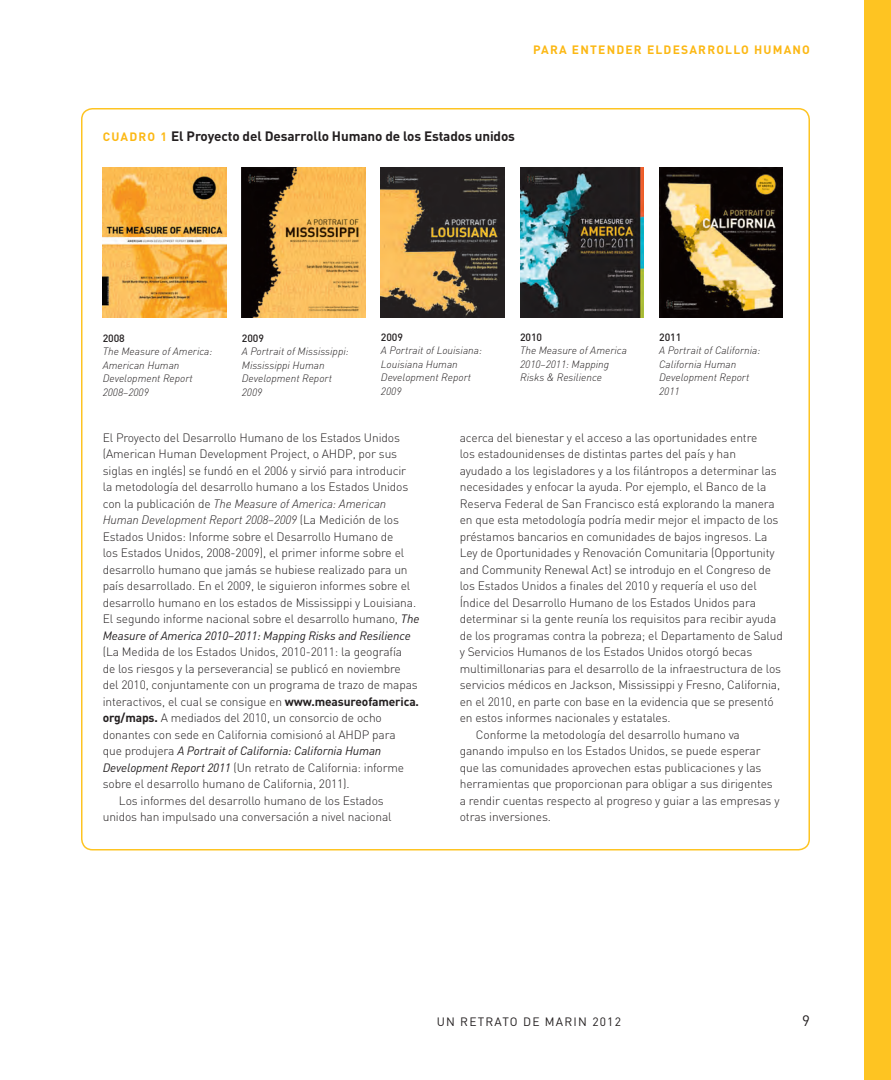
<style>
.page{position:relative;width:891px;height:1080px;background:#fff}
.page>*{position:absolute;margin:0;border:0;box-sizing:border-box;transform-origin:0 0}
.t1{font:15px "DIN";color:#231f20}
.BoxTitle_10_13_5{font:700 13.5px "DIN";letter-spacing:-.01em;color:#231f20}
.t2{font:300 12px "DIN";letter-spacing:-.01em;color:#231f20}
.t3{font:italic 12px "DIN";letter-spacing:-.01em;color:#231f20}
.t4{font:italic 300 12px "DIN";letter-spacing:-.01em;color:#231f20}
.t5{font:700 12px "DIN";letter-spacing:.1em;color:#fcb814}
.t6{font:12px "DIN";letter-spacing:.1em;color:#231f20}
.t7{font:italic 300 10.5px/13.5px "DIN";color:#231f20}
.s1{font-size:12px;color:#fcb814}
.s2{font-weight:500;font-style:normal}
.s3{font-style:normal}
.s4{font-weight:400;font-style:italic}
.s5{font-weight:700}
.s6{font-weight:300;font-style:normal}
</style>
<div class="page">
<div style="left:864px;top:0;width:27px;height:1080px;background:#fec422"></div>
<img style="left:103px;top:168px;width:123px;height:150px">
<img style="left:242px;top:168px;width:123px;height:150px">
<img style="left:381px;top:168px;width:123px;height:150px">
<img style="left:520px;top:168px;width:124px;height:150px">
<img style="left:659px;top:168px;width:124px;height:150px">
<p class="t5" style="left:533px;top:42px;width:278px">PARA ENTENDER ELDESARROLLO HUMANO</p>
<p class="BoxTitle_10_13_5" style="left:103px;top:127px;width:414px"><span class="s1">CUADRO 1</span> El Proyecto del Desarrollo Humano de los Estados unidos</p>
<p class="t7" style="left:103px;top:331px;width:111px"><span class="s2">2008<br></span>The Measure of America:<br>American Human<br>Development Report<br>2008–2009</p>
<p class="t7" style="left:242px;top:331px;width:108px"><span class="s2">2009<br></span>A Portrait of Mississippi:<br>Mississippi Human<br>Development Report<br>2009</p>
<p class="t7" style="left:381px;top:330px;width:102px"><span class="s2">2009<br></span>A Portrait of Louisiana:<br>Louisiana Human<br>Development Report<br>2009</p>
<p class="t7" style="left:520px;top:330px;width:108px"><span class="s2">2010<br></span>The Measure of America<br>2010–2011: Mapping<br>Risks &amp; Resilience</p>
<p class="t7" style="left:659px;top:330px;width:103px"><span class="s2">2011<br></span>A Portrait of California:<br>California Human<br>Development Report<br>2011</p>
<p class="t2" style="left:103px;top:430px;width:299px">El Proyecto del Desarrollo Humano de los Estados Unidos</p>
<p class="t2" style="left:103px;top:446px;width:296px">(American Human Development Project, o AHDP, por sus</p>
<p class="t2" style="left:103px;top:463px;width:305px">siglas en inglés) se fundó en el 2006 y sirvió para introducir</p>
<p class="t2" style="left:103px;top:479px;width:307px">la metodología del desarrollo humano a los Estados Unidos</p>
<p class="t4" style="left:103px;top:496px;width:285px"><span class="s3">con la publicación de</span> The Measure of America: American</p>
<p class="t4" style="left:103px;top:512px;width:298px">Human Development Report 2008–2009 <span class="s3">(La Medición de los</span></p>
<p class="t2" style="left:103px;top:529px;width:292px">Estados Unidos: Informe sobre el Desarrollo Humano de</p>
<p class="t2" style="left:103px;top:545px;width:303px">los Estados Unidos, 2008-2009), el primer informe sobre el</p>
<p class="t2" style="left:103px;top:562px;width:306px">desarrollo humano que jamás se hubiese realizado para un</p>
<p class="t2" style="left:103px;top:578px;width:309px">país desarrollado. En el 2009, le siguieron informes sobre el</p>
<p class="t2" style="left:103px;top:595px;width:315px">desarrollo humano en los estados de Mississippi y Louisiana.</p>
<p class="t2" style="left:103px;top:611px;width:318px">El segundo informe nacional sobre el desarrollo humano, <span class="s4">The</span></p>
<p class="t3" style="left:103px;top:628px;width:310px">Measure of America 2010–2011: Mapping Risks and Resilience</p>
<p class="t2" style="left:103px;top:644px;width:301px">(La Medida de los Estados Unidos, 2010-2011: la geografía</p>
<p class="t2" style="left:103px;top:661px;width:300px">de los riesgos y la perseverancia) se publicó en noviembre</p>
<p class="t2" style="left:103px;top:677px;width:317px">del 2010, conjuntamente con un programa de trazo de mapas</p>
<p class="t2" style="left:103px;top:694px;width:318px">interactivos, el cual se consigue en <span class="s5">www.measureofamerica.</span></p>
<p class="t2" style="left:103px;top:710px;width:281px"><span class="s5">org/maps.</span> A mediados del 2010, un consorcio de ocho</p>
<p class="t2" style="left:103px;top:727px;width:294px">donantes con sede en California comisionó al AHDP para</p>
<p class="t3" style="left:103px;top:743px;width:280px"><span class="s6">que produjera</span> A Portrait of California: California Human</p>
<p class="t2" style="left:103px;top:760px;width:303px"><span class="s4">Development Report 2011</span> (Un retrato de California: informe</p>
<p class="t2" style="left:103px;top:776px;width:248px">sobre el desarrollo humano de California, 2011).</p>
<p class="t2" style="left:119px;top:793px;width:266px">Los informes del desarrollo humano de los Estados</p>
<p class="t2" style="left:103px;top:809px;width:290px">unidos han impulsado una conversación a nivel nacional</p>
<p class="t2" style="left:460px;top:430px;width:299px">acerca del bienestar y el acceso a las oportunidades entre</p>
<p class="t2" style="left:460px;top:446px;width:278px">los estadounidenses de distintas partes del país y han</p>
<p class="t2" style="left:460px;top:463px;width:319px">ayudado a los legisladores y a los filántropos a determinar las</p>
<p class="t2" style="left:460px;top:479px;width:308px">necesidades y enfocar la ayuda. Por ejemplo, el Banco de la</p>
<p class="t2" style="left:460px;top:496px;width:317px">Reserva Federal de San Francisco está explorando la manera</p>
<p class="t2" style="left:460px;top:512px;width:320px">en que esta metodología podría medir mejor el impacto de los</p>
<p class="t2" style="left:460px;top:529px;width:309px">préstamos bancarios en comunidades de bajos ingresos. La</p>
<p class="t2" style="left:460px;top:545px;width:316px">Ley de Oportunidades y Renovación Comunitaria (Opportunity</p>
<p class="t2" style="left:460px;top:562px;width:313px">and Community Renewal Act) se introdujo en el Congreso de</p>
<p class="t2" style="left:460px;top:578px;width:299px">los Estados Unidos a finales del 2010 y requería el uso del</p>
<p class="t2" style="left:460px;top:595px;width:298px">Índice del Desarrollo Humano de los Estados Unidos para</p>
<p class="t2" style="left:460px;top:611px;width:318px">determinar si la gente reunía los requisitos para recibir ayuda</p>
<p class="t2" style="left:460px;top:628px;width:325px">de los programas contra la pobreza; el Departamento de Salud</p>
<p class="t2" style="left:460px;top:644px;width:294px">y Servicios Humanos de los Estados Unidos otorgó becas</p>
<p class="t2" style="left:460px;top:661px;width:323px">multimillonarias para el desarrollo de la infraestructura de los</p>
<p class="t2" style="left:460px;top:677px;width:322px">servicios médicos en Jackson, Mississippi y Fresno, California,</p>
<p class="t2" style="left:460px;top:694px;width:316px">en el 2010, en parte con base en la evidencia que se presentó</p>
<p class="t2" style="left:460px;top:710px;width:213px">en estos informes nacionales y estatales.</p>
<p class="t2" style="left:476px;top:727px;width:265px">Conforme la metodología del desarrollo humano va</p>
<p class="t2" style="left:460px;top:743px;width:302px">ganando impulso en los Estados Unidos, se puede esperar</p>
<p class="t2" style="left:460px;top:760px;width:303px">que las comunidades aprovechen estas publicaciones y las</p>
<p class="t2" style="left:460px;top:776px;width:315px">herramientas que proporcionan para obligar a sus dirigentes</p>
<p class="t2" style="left:460px;top:793px;width:321px">a rendir cuentas respecto al progreso y guiar a las empresas y</p>
<p class="t2" style="left:460px;top:809px;width:93px">otras inversiones.</p>
<p class="t6" style="left:437px;top:1014px;width:186px">UN RETRATO DE MARIN 2012</p>
<p class="t1" style="left:802px;top:1011px;width:9px">9</p>
</div>
